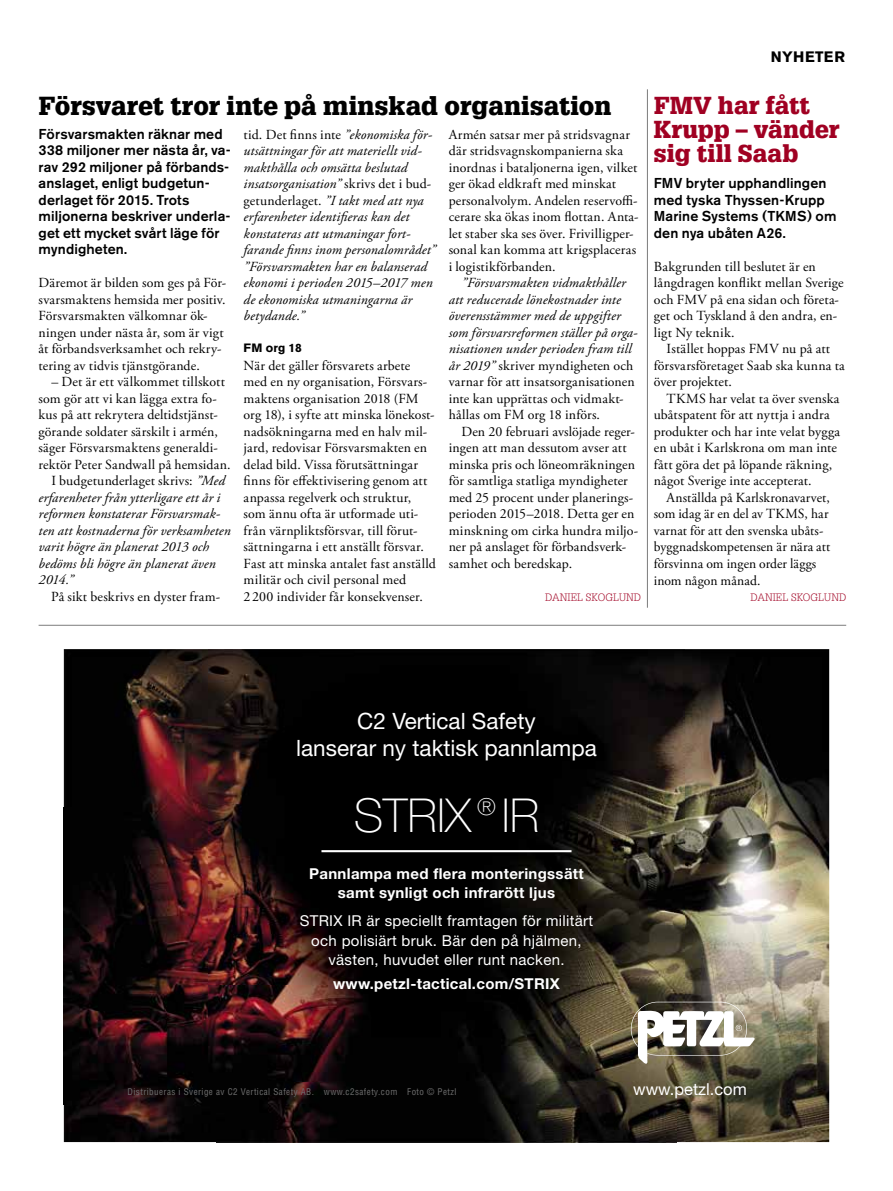
<style>
.page{position:relative;width:893px;height:1191px;background:#fff}
.page>*{position:absolute;margin:0;border:0;box-sizing:border-box;transform-origin:0 0}
.t1{font:100 46.8px "Helvetica Neue LT Std";color:#fff}
.t2{font:900 25.5px "Glypha";letter-spacing:.005em;color:#000}
.t3{font:900 24px/24px "Glypha";letter-spacing:.005em;color:#a00022}
.t4{font:100 23.4px "Helvetica Neue LT Std";color:#fff}
.t5{font:22.5px/27px "Helvetica Neue LT Std";color:#fff;text-align:center}
.t6{font:16.5px "Helvetica Neue LT Std";color:#fff}
.t7{font:15px/19.5px "Helvetica Neue LT Std";letter-spacing:.02em;color:#fff;text-align:center}
.t8{font:700 15px/19.5px "Helvetica Neue LT Std";letter-spacing:.02em;color:#fff;text-align:center}
.t9{font:700 15px "Akzidenz Grotesk BE";letter-spacing:.02em;color:#000}
.t10{font:500 14.25px/16.5px "Akzidenz Grotesk BE";letter-spacing:.01em;color:#000}
.t11{font:13.8px/16.5px "Adobe Garamond Pro";letter-spacing:.01em;color:#000}
.t12{font:italic 13.8px/16.5px "Adobe Garamond Pro";letter-spacing:.01em;color:#000}
.t13{font:700 12px "Akzidenz Grotesk BE";letter-spacing:.015em;color:#000}
.t14{font:300 10.5px "Glypha";letter-spacing:.01em;color:#a00022}
.t15{font:condensed 9px "Helvetica";letter-spacing:.05em;color:#6f6f6f}
.s1{font-style:italic}
.s2{font-style:normal}
</style>
<div class="page">
<img style="left:64px;top:649px;width:152px;height:493px">
<img style="left:676px;top:649px;width:153px;height:493px">
<img style="left:216px;top:1081px;width:460px;height:61px">
<img style="left:208px;top:649px;width:477px;height:432px">
<hr style="left:321px;top:850px;width:250px;height:2px;background:#fff">
<img style="left:64px;top:808px;width:15px;height:296px">
<svg style="left:631px;top:1001px;width:124px;height:62px"></svg>
<hr style="left:39px;top:625px;width:807px;height:1px;background:#7c7c7c">
<hr style="left:647px;top:89px;width:1px;height:518px;background:#7c7c7c">
<svg style="left:433px;top:868px;width:9px;height:11px"></svg>
<h2 class="t2" style="left:39px;top:90px;width:574px">Försvaret tror inte på minskad organisation</h2>
<p class="t10" style="left:39px;top:125px;width:194px">Försvarsmakten räknar med<br>338 miljoner mer nästa år, va&shy;rav 292 miljoner på förbands&shy;anslaget, enligt budgetun&shy;derlaget för 2015. Trots miljonerna beskriver underla&shy;get ett mycket svårt läge för myndigheten.</p>
<p class="t11" style="left:39px;top:275px;width:189px">Däremot är bilden som ges på För&shy;svarsmaktens hemsida mer positiv.<br>Försvarsmakten välkomnar ök&shy;ningen under nästa år, som är vigt åt förbandsverksamhet och rekry&shy;tering av tidvis tjänstgörande.</p>
<p class="t11" style="left:51px;top:374px;width:175px">– Det är ett välkommet tillskott</p>
<p class="t11" style="left:39px;top:391px;width:180px">som gör att vi kan lägga extra fo-</p>
<p class="t11" style="left:39px;top:407px;width:181px">kus på att rekrytera deltidstjänst-</p>
<p class="t11" style="left:39px;top:424px;width:181px">görande soldater särskilt i armén,</p>
<p class="t11" style="left:39px;top:440px;width:181px">säger Försvarsmaktens generaldi-</p>
<p class="t11" style="left:39px;top:457px;width:194px">rektör Peter Sandwall på hemsidan.</p>
<p class="t11" style="left:51px;top:473px;width:175px">I budgetunderlaget skrivs: <span class="s1">”Med</span></p>
<p class="t12" style="left:39px;top:490px;width:183px">erfarenheter från ytterligare ett år i</p>
<p class="t12" style="left:39px;top:506px;width:183px">reformen konstaterar Försvarsmak-</p>
<p class="t12" style="left:39px;top:523px;width:194px">ten att kostnaderna för verksamheten</p>
<p class="t12" style="left:39px;top:539px;width:172px">varit högre än planerat 2013 och</p>
<p class="t12" style="left:39px;top:556px;width:179px">bedöms bli högre än planerat även</p>
<p class="t12" style="left:39px;top:572px;width:36px">2014.”</p>
<p class="t11" style="left:51px;top:589px;width:170px">På sikt beskrivs en dyster fram-</p>
<p class="t12" style="left:244px;top:127px;width:194px"><span class="s2">tid. Det finns inte</span> ”ekonomiska för&shy;utsättningar för att materiellt vid&shy;makthålla och omsätta beslutad insatsorganisation” <span class="s2">skrivs det i bud&shy;getunderlaget.</span> ”I takt med att nya erfarenheter identifieras kan det konstateras att utmaningar fort&shy;farande finns inom personalområdet” ”Försvarsmakten har en balanserad ekonomi i perioden 2015–2017 men de ekonomiska utmaningarna är betydande.”</p>
<p class="t13" style="left:244px;top:341px;width:60px">FM org 18</p>
<p class="t11" style="left:244px;top:358px;width:194px">När det gäller försvarets arbete med en ny organisation, Försvars&shy;maktens organisation 2018 (FM org 18), i syfte att minska lönekost&shy;nadsökningarna med en halv mil&shy;jard, redovisar Försvarsmakten en delad bild. Vissa förutsättningar finns för effektivisering genom att anpassa regelverk och struktur, som ännu ofta är utformade uti&shy;från värnpliktsförsvar, till förut&shy;sättningarna i ett anställt försvar.<br>Fast att minska antalet fast anställd militär och civil personal med 2200 individer får konsekvenser.</p>
<p class="t11" style="left:449px;top:127px;width:191px">Armén satsar mer på stridsvagnar där stridsvagnskompanierna ska inordnas i bataljonerna igen, vilket ger ökad eldkraft med minskat personalvolym. Andelen reservoffi&shy;cerare ska ökas inom flottan. Anta&shy;let staber ska ses över. Frivilligper&shy;sonal kan komma att krigsplaceras i logistikförbanden.</p>
<p class="t12" style="left:449px;top:275px;width:190px;text-indent:13px">”Försvarsmakten vidmakthåller att reducerade lönekostnader inte överensstämmer med de uppgifter som försvarsreformen ställer på orga&shy;nisationen under perioden fram till år 2019” <span class="s2">skriver myndigheten och varnar för att insatsorganisationen inte kan upprättas och vidmakt&shy;hållas om FM org 18 införs.</span></p>
<p class="t11" style="left:449px;top:424px;width:191px;text-indent:13px">Den 20 februari avslöjade reger&shy;ingen att man dessutom avser att minska pris och löneomräkningen för samtliga statliga myndigheter med 25 procent under planerings&shy;perioden 2015–2018. Detta ger en minskning om cirka hundra miljo&shy;ner på anslaget för förbandsverk&shy;samhet och beredskap.</p>
<p class="t14" style="left:545px;top:591px;width:97px">DANIEL SKOGLUND</p>
<p class="t9" style="left:771px;top:48px;width:76px">NYHETER</p>
<h3 class="t3" style="left:654px;top:93px;width:187px">FMV har fått<br>Krupp – vänder sig till Saab</h3>
<p class="t10" style="left:654px;top:175px;width:184px">FMV bryter upphandlingen med tyska Thyssen-Krupp<br>Marine Systems (TKMS) om den nya ubåten A26.</p>
<p class="t11" style="left:654px;top:259px;width:191px">Bakgrunden till beslutet är en långdragen konflikt mellan Sverige och FMV på ena sidan och företa&shy;get och Tyskland å den andra, en&shy;ligt Ny teknik.</p>
<p class="t11" style="left:654px;top:341px;width:193px;text-indent:13px">Istället hoppas FMV nu på att försvarsföretaget Saab ska kunna ta över projektet.</p>
<p class="t11" style="left:654px;top:391px;width:188px;text-indent:13px">TKMS har velat ta över svenska ubåtspatent för att nyttja i andra produkter och har inte velat bygga en ubåt i Karlskrona om man inte fått göra det på löpande räkning, något Sverige inte accepterat.</p>
<p class="t11" style="left:654px;top:490px;width:178px;text-indent:13px">Anställda på Karlskronavarvet, som idag är en del av TKMS, har varnat för att den svenska ubåts&shy;byggnadskompetensen är nära att försvinna om ingen order läggs inom någon månad.</p>
<p class="t14" style="left:750px;top:591px;width:97px">DANIEL SKOGLUND</p>
<h3 class="t5" style="left:296px;top:707px;width:302px">C2 Vertical Safety<br>lanserar ny taktisk pannlampa</h3>
<h1 class="t1" style="left:354px;top:789px;width:187px">STRIX IR</h1>
<h3 class="t4" style="left:477px;top:793px;width:20px">®</h3>
<p class="t8" style="left:309px;top:863px;width:276px">Pannlampa med era monteringssätt samt synligt och infrarött ljus</p>
<p class="t7" style="left:300px;top:911px;width:295px">STRIX IR är speciellt framtagen för militärt och polisiärt bruk. Bär den på hjälmen, västen, huvudet eller runt nacken.</p>
<p class="t8" style="left:333px;top:973px;width:228px">www.petzl-tactical.com/STRIX</p>
<p class="t15" style="left:128px;top:1085px;width:330px">Distribueras i Sverige av C2 Vertical Safety AB. www.c2safety.com Foto © Petzl</p>
<p class="t6" style="left:633px;top:1079px;width:115px">www.petzl.com</p>
</div>
